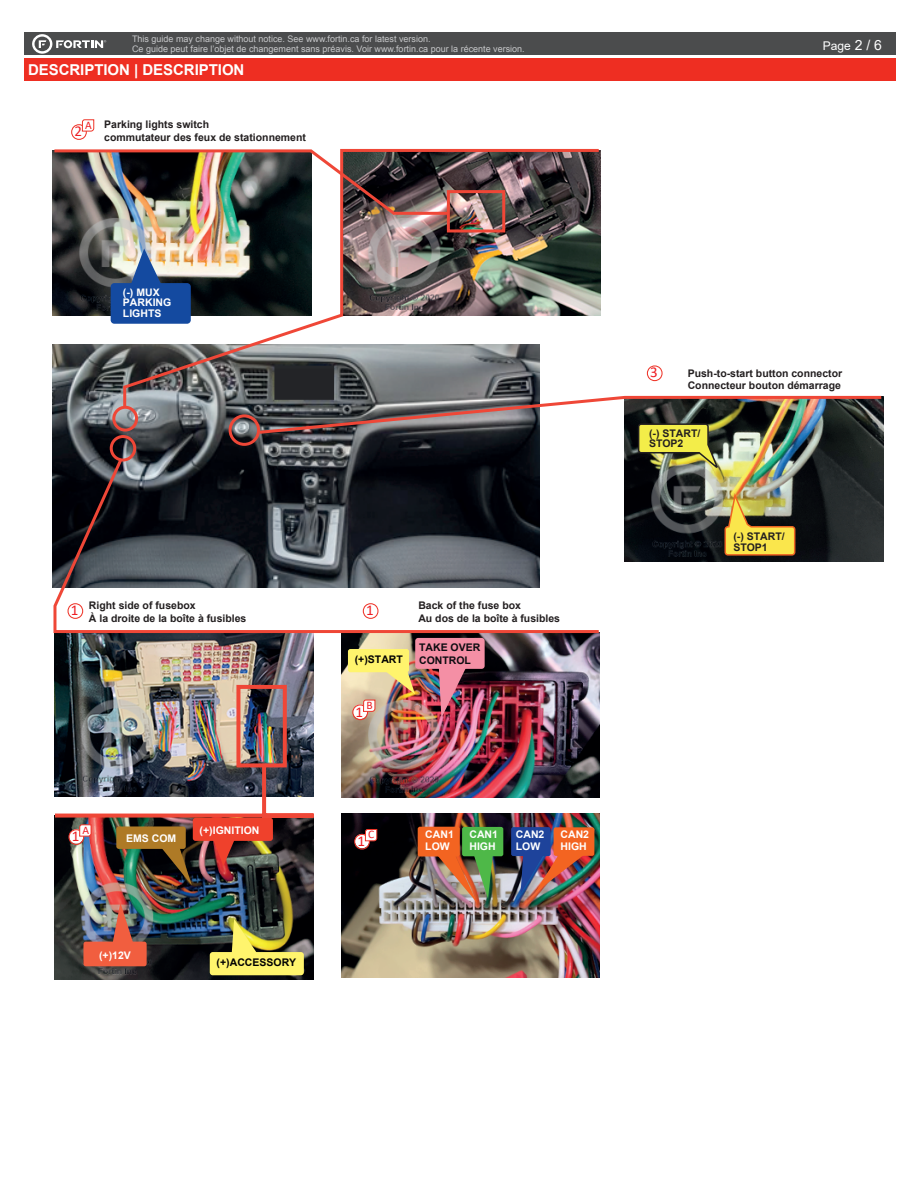
<style>
.page{position:relative;width:918px;height:1188px;background:#fff}
.page>*{position:absolute;margin:0;border:0;box-sizing:border-box;transform-origin:0 0}
.t1{font:700 15px "Arial";letter-spacing:-.005em;color:#fff}
.t2{font:15px "Calibri";color:#ee1d23}
.t3{font:12px "Arial";color:#fff}
.t4{font:11.55px "Calibri";color:#ee1d23}
.t5{font:700 10.5px/12.6px "Arial";color:#231f20}
.t6{font:700 10.5px/12.6px "Arial";color:#fff}
.t7{font:700 10.5px "Arial";color:#000001}
.t8{font:700 10.5px/12.6px "Arial";color:#0c0c11}
.t9{font:9px/9.8px "Arial";color:#c7c8ca}
.s1{font-size:13.95px}
</style>
<div class="page">
<div style="left:24px;top:33px;width:872px;height:22px;background:#4b4c4d"></div>
<div style="left:24px;top:58px;width:872px;height:23px;background:#ee2e22"></div>
<svg style="left:32px;top:34px;width:74px;height:20px"></svg>
<img style="left:53px;top:344px;width:204px;height:113px">
<img style="left:55px;top:635px;width:259px;height:125px">
<img style="left:55px;top:885px;width:259px;height:95px">
<img style="left:341px;top:635px;width:259px;height:162px">
<div style="left:83px;top:942px;width:64px;height:24px;background:#f15e3f;border-radius:3px"></div>
<div style="left:210px;top:952px;width:94px;height:23px;background:#fff46d;border-radius:3px"></div>
<div style="left:348px;top:649px;width:61px;height:23px;background:#fff46d;border-radius:2px"></div>
<div style="left:0;top:750px;width:24px;height:5px;border:1px solid #fff"></div>
<div style="left:236px;top:685px;width:51px;height:82px;border:4px solid #ef4737"></div>
<svg style="left:232px;top:919px;width:26px;height:34px"></svg>
<svg style="left:112px;top:903px;width:22px;height:39px"></svg>
<svg style="left:384px;top:667px;width:31px;height:27px"></svg>
<svg style="left:52px;top:457px;width:548px;height:178px"></svg>
<div style="left:110px;top:435px;width:26px;height:27px;border:3px solid #ef4737;border-radius:50%"></div>
<svg style="left:68px;top:603px;width:15px;height:16px"></svg>
<svg style="left:363px;top:603px;width:15px;height:16px"></svg>
<img style="left:54px;top:760px;width:260px;height:125px">
<svg style="left:352px;top:699px;width:24px;height:21px"></svg>
<svg style="left:647px;top:365px;width:16px;height:16px"></svg>
<img style="left:52px;top:216px;width:70px;height:99px">
<div style="left:111px;top:283px;width:80px;height:41px;background:#144aa0;border-radius:4px"></div>
<img style="left:52px;top:149px;width:70px;height:67px">
<img style="left:122px;top:148px;width:479px;height:263px">
<div style="left:447px;top:190px;width:58px;height:42px;border:3px solid #ef4737"></div>
<svg style="left:71px;top:119px;width:24px;height:21px"></svg>
<img style="left:625px;top:468px;width:259px;height:93px">
<img style="left:724px;top:491px;width:72px;height:65px">
<img style="left:257px;top:394px;width:627px;height:74px">
<div style="left:229px;top:414px;width:31px;height:32px;border:3px solid #ef4737;border-radius:50%"></div>
<div style="left:112px;top:406px;width:26px;height:26px;border:3px solid #ef4737;border-radius:50%"></div>
<img style="left:341px;top:813px;width:259px;height:164px">
<div style="left:462px;top:827px;width:41px;height:29px;background:#4eb848;border-radius:2px"></div>
<div style="left:418px;top:827px;width:42px;height:30px;background:#f36421;border-radius:2px"></div>
<div style="left:554px;top:827px;width:40px;height:29px;background:#f36421;border-radius:2px"></div>
<div style="left:511px;top:827px;width:40px;height:29px;background:#1e439b;border-radius:2px"></div>
<img style="left:436px;top:852px;width:57px;height:51px">
<img style="left:520px;top:852px;width:66px;height:42px">
<svg style="left:354px;top:829px;width:24px;height:21px"></svg>
<div style="left:415px;top:638px;width:70px;height:31px;background:#f48fa5;border-radius:3px"></div>
<svg style="left:439px;top:668px;width:27px;height:50px"></svg>
<p class="t9" style="left:132px;top:34px;width:394px">This guide may change without notice. See www.fortin.ca for latest version.<br>Ce guide peut faire l’objet de changement sans préavis. Voir www.fortin.ca pour la récente version.</p>
<h1 class="t1" style="left:28px;top:59px;width:218px">DESCRIPTION | DESCRIPTION</h1>
<p class="t4" style="left:85px;top:117px;width:8px">A</p>
<p class="t2" style="left:74px;top:121px;width:9px">2</p>
<p class="t5" style="left:104px;top:118px;width:203px">Parking lights switch<br>commutateur des feux de stationnement</p>
<p class="t6" style="left:123px;top:287px;width:50px;line-height:10.5px">(-) MUX<br>PARKING<br>LIGHTS</p>
<p class="t5" style="left:89px;top:599px;width:159px">Right side of fusebox<br>À la droite de la boîte à fusibles</p>
<p class="t2" style="left:71px;top:600px;width:9px">1</p>
<p class="t2" style="left:366px;top:600px;width:9px">1</p>
<p class="t7" style="left:355px;top:652px;width:50px">(+)START</p>
<p class="t4" style="left:366px;top:697px;width:8px">B</p>
<p class="t2" style="left:356px;top:701px;width:9px">1</p>
<p class="t5" style="left:418px;top:600px;width:143px">Back of the fuse box<br>Au dos de la boîte à fusibles</p>
<p class="t8" style="left:419px;top:641px;width:63px">TAKE OVER<br>CONTROL</p>
<p class="t4" style="left:82px;top:822px;width:8px">A</p>
<p class="t2" style="left:72px;top:826px;width:9px">1</p>
<p class="t6" style="left:126px;top:832px;width:52px">EMS COM</p>
<p class="t6" style="left:200px;top:824px;width:61px">(+)IGNITION</p>
<p class="t6" style="left:99px;top:949px;width:33px">(+)12V</p>
<p class="t7" style="left:217px;top:955px;width:81px">(+)ACCESSORY</p>
<p class="t4" style="left:368px;top:826px;width:8px">C</p>
<p class="t2" style="left:357px;top:831px;width:9px">1</p>
<p class="t6" style="left:425px;top:828px;width:30px">CAN1<br>LOW</p>
<p class="t6" style="left:469px;top:828px;width:30px">CAN1<br>HIGH</p>
<p class="t6" style="left:516px;top:828px;width:30px">CAN2<br>LOW</p>
<p class="t6" style="left:561px;top:828px;width:30px">CAN2<br>HIGH</p>
<p class="t3" style="left:823px;top:38px;width:61px">Page <span class="s1">2 / 6</span></p>
<p class="t2" style="left:650px;top:362px;width:9px">3</p>
<p class="t5" style="left:688px;top:367px;width:156px">Push-to-start button connector<br>Connecteur bouton démarrage</p>
<p class="t5" style="left:649px;top:428px;width:53px;line-height:10.5px">(-) START/<br>STOP2</p>
<p class="t5" style="left:733px;top:532px;width:53px;line-height:10.5px">(-) START/<br>STOP1</p>
</div>
